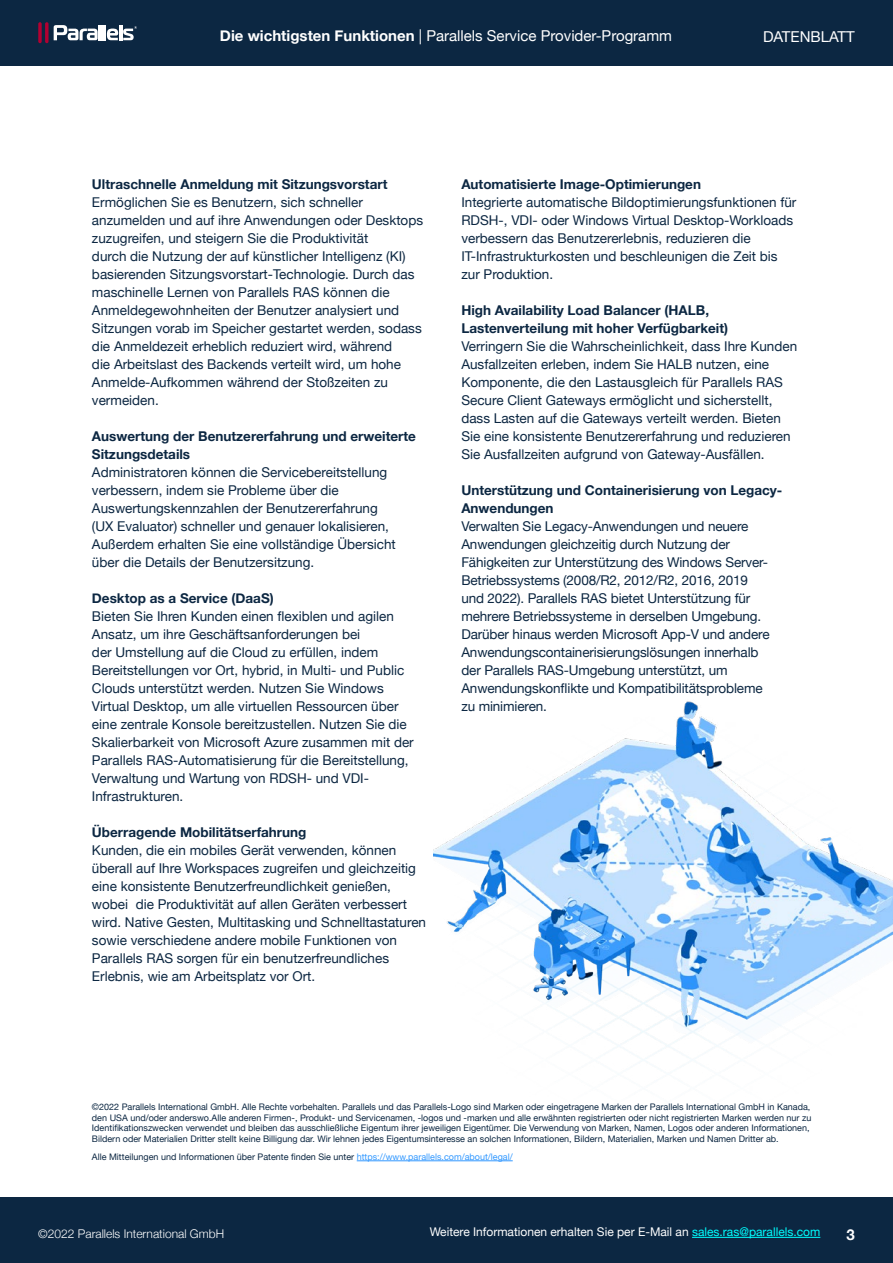
<style>
.page{position:relative;width:893px;height:1263px;background:#fff}
.page>*{position:absolute;margin:0;border:0;box-sizing:border-box;transform-origin:0 0}
.t1{font:15px "Helvetica Neue";color:#fff}
.t2{font:700 15px "Helvetica Neue";color:#fff}
.t3{font:13.5px/18px "Helvetica Neue";color:#0c2742}
.t4{font:700 13.5px/18px "Helvetica Neue";color:#0c2742}
.t5{font:12px "Helvetica Neue";color:#fff}
.t6{font:300 12px "Helvetica Neue";color:#fff}
.t7{font:9px/10.5px "Helvetica Neue";color:#0c2742}
.s1{font-weight:700}
.s2{color:#39f}
.s3{color:#0ff}
</style>
<div class="page">
<div style="left:0;top:0;width:893px;height:65px;background:#0c2742"></div>
<svg style="left:38px;top:22px;width:4px;height:21px"></svg>
<svg style="left:45px;top:22px;width:4px;height:21px"></svg>
<hr style="left:119px;top:25px;width:3px;height:15px;background:#fff">
<hr style="left:103px;top:25px;width:3px;height:15px;background:#fff">
<hr style="left:99px;top:25px;width:3px;height:15px;background:#fff">
<svg style="left:54px;top:25px;width:44px;height:15px"></svg>
<svg style="left:107px;top:26px;width:30px;height:14px"></svg>
<div style="left:0;top:1197px;width:893px;height:66px;background:#0c2742"></div>
<hr style="left:692px;top:1237px;width:128px;height:1px;background:#0ff">
<hr style="left:357px;top:1160px;width:156px;height:1px;background:#39f">
<img style="left:433px;top:701px;width:460px;height:366px">
<p class="t1" style="left:220px;top:25px;width:453px"><span class="s1">Die wichtigsten Funktionen</span> | Parallels Service Provider-Programm</p>
<p class="t1" style="left:763px;top:25px;width:93px">DATENBLATT</p>
<p class="t4" style="left:92px;top:175px;width:297px">Ultraschnelle Anmeldung mit Sitzungsvorstart</p>
<p class="t3" style="left:92px;top:194px;width:333px">Ermöglichen Sie es Benutzern, sich schneller anzumelden und auf ihre Anwendungen oder Desktops zuzugreifen, und steigern Sie die Produktivität<br>durch die Nutzung der auf künstlicher Intelligenz (KI) basierenden Sitzungsvorstart-Technologie. Durch das maschinelle Lernen von Parallels RAS können die Anmeldegewohnheiten der Benutzer analysiert und Sitzungen vorab im Speicher gestartet werden, sodass die Anmeldezeit erheblich reduziert wird, während<br>die Arbeitslast des Backends verteilt wird, um hohe Anmelde-Aufkommen während der Stoßzeiten zu vermeiden.</p>
<p class="t4" style="left:92px;top:427px;width:326px">Auswertung der Benutzererfahrung und erweiterte<br>Sitzungsdetails</p>
<p class="t3" style="left:92px;top:464px;width:305px">Administratoren können die Servicebereitstellung verbessern, indem sie Probleme über die Auswertungskennzahlen der Benutzererfahrung (UX Evaluator) schneller und genauer lokalisieren, Außerdem erhalten Sie eine vollständige Übersicht über die Details der Benutzersitzung.</p>
<p class="t4" style="left:92px;top:589px;width:183px">Desktop as a Service (DaaS)</p>
<p class="t3" style="left:92px;top:608px;width:323px">Bieten Sie Ihren Kunden einen flexiblen und agilen Ansatz, um ihre Geschäftsanforderungen bei<br>der Umstellung auf die Cloud zu erfüllen, indem Bereitstellungen vor Ort, hybrid, in Multi- und Public Clouds unterstützt werden. Nutzen Sie Windows Virtual Desktop, um alle virtuellen Ressourcen über eine zentrale Konsole bereitzustellen. Nutzen Sie die Skalierbarkeit von Microsoft Azure zusammen mit der Parallels RAS-Automatisierung für die Bereitstellung, Verwaltung und Wartung von RDSH- und VDI-Infrastrukturen.</p>
<p class="t4" style="left:92px;top:823px;width:216px">Überragende Mobilitätserfahrung</p>
<p class="t3" style="left:92px;top:842px;width:336px">Kunden, die ein mobiles Gerät verwenden, können überall auf Ihre Workspaces zugreifen und gleichzeitig eine konsistente Benutzerfreundlichkeit genießen, wobei die Produktivität auf allen Geräten verbessert wird. Native Gesten, Multitasking und Schnelltastaturen sowie verschiedene andere mobile Funktionen von Parallels RAS sorgen für ein benutzerfreundliches Erlebnis, wie am Arbeitsplatz vor Ort.</p>
<p class="t4" style="left:461px;top:175px;width:241px">Automatisierte Image-Optimierungen</p>
<p class="t3" style="left:461px;top:194px;width:337px">Integrierte automatische Bildoptimierungsfunktionen für RDSH-, VDI- oder Windows Virtual Desktop-Workloads verbessern das Benutzererlebnis, reduzieren die IT-Infrastrukturkosten und beschleunigen die Zeit bis zur Produktion.</p>
<p class="t4" style="left:461px;top:301px;width:268px">High Availability Load Balancer (HALB,<br>Lastenverteilung mit hoher Verfügbarkeit)</p>
<p class="t3" style="left:461px;top:338px;width:337px">Verringern Sie die Wahrscheinlichkeit, dass Ihre Kunden Ausfallzeiten erleben, indem Sie HALB nutzen, eine Komponente, die den Lastausgleich für Parallels RAS Secure Client Gateways ermöglicht und sicherstellt, dass Lasten auf die Gateways verteilt werden. Bieten Sie eine konsistente Benutzererfahrung und reduzieren Sie Ausfallzeiten aufgrund von Gateway-Ausfällen.</p>
<p class="t4" style="left:461px;top:481px;width:323px">Unterstützung und Containerisierung von Legacy-<br>Anwendungen</p>
<p class="t3" style="left:461px;top:518px;width:310px">Verwalten Sie Legacy-Anwendungen und neuere Anwendungen gleichzeitig durch Nutzung der Fähigkeiten zur Unterstützung des Windows Server-Betriebssystems (2008/R2, 2012/R2, 2016, 2019 und 2022). Parallels RAS bietet Unterstützung für mehrere Betriebssysteme in derselben Umgebung.<br>Darüber hinaus werden Microsoft App-V und andere Anwendungscontainerisierungslösungen innerhalb der Parallels RAS-Umgebung unterstützt, um Anwendungskonflikte und Kompatibilitätsprobleme zu minimieren.</p>
<p class="t7" style="left:92px;top:1102px;width:721px">©️2022 Parallels International GmbH. Alle Rechte vorbehalten. Parallels und das Parallels-Logo sind Marken oder eingetragene Marken der Parallels International GmbH in Kanada, den USA und/oder anderswo.Alle anderen Firmen-, Produkt- und Servicenamen, -logos und -marken und alle erwähnten registrierten oder nicht registrierten Marken werden nur zu Identifikationszwecken verwendet und bleiben das ausschließliche Eigentum ihrer jeweiligen Eigentümer. Die Verwendung von Marken, Namen, Logos oder anderen Informationen, Bildern oder Materialien Dritter stellt keine Billigung dar. Wir lehnen jedes Eigentumsinteresse an solchen Informationen, Bildern, Materialien, Marken und Namen Dritter ab.</p>
<p class="t7" style="left:92px;top:1152px;width:422px">Alle Mitteilungen und Informationen über Patente finden Sie unter <span class="s2">https://www.parallels.com/about/legal/</span></p>
<p class="t6" style="left:38px;top:1224px;width:187px">©2022 Parallels International GmbH</p>
<p class="t5" style="left:430px;top:1223px;width:392px">Weitere Informationen erhalten Sie per E-Mail an <span class="s3">sales.ras@parallels.com</span></p>
<p class="t2" style="left:846px;top:1222px;width:10px">3</p>
</div>
